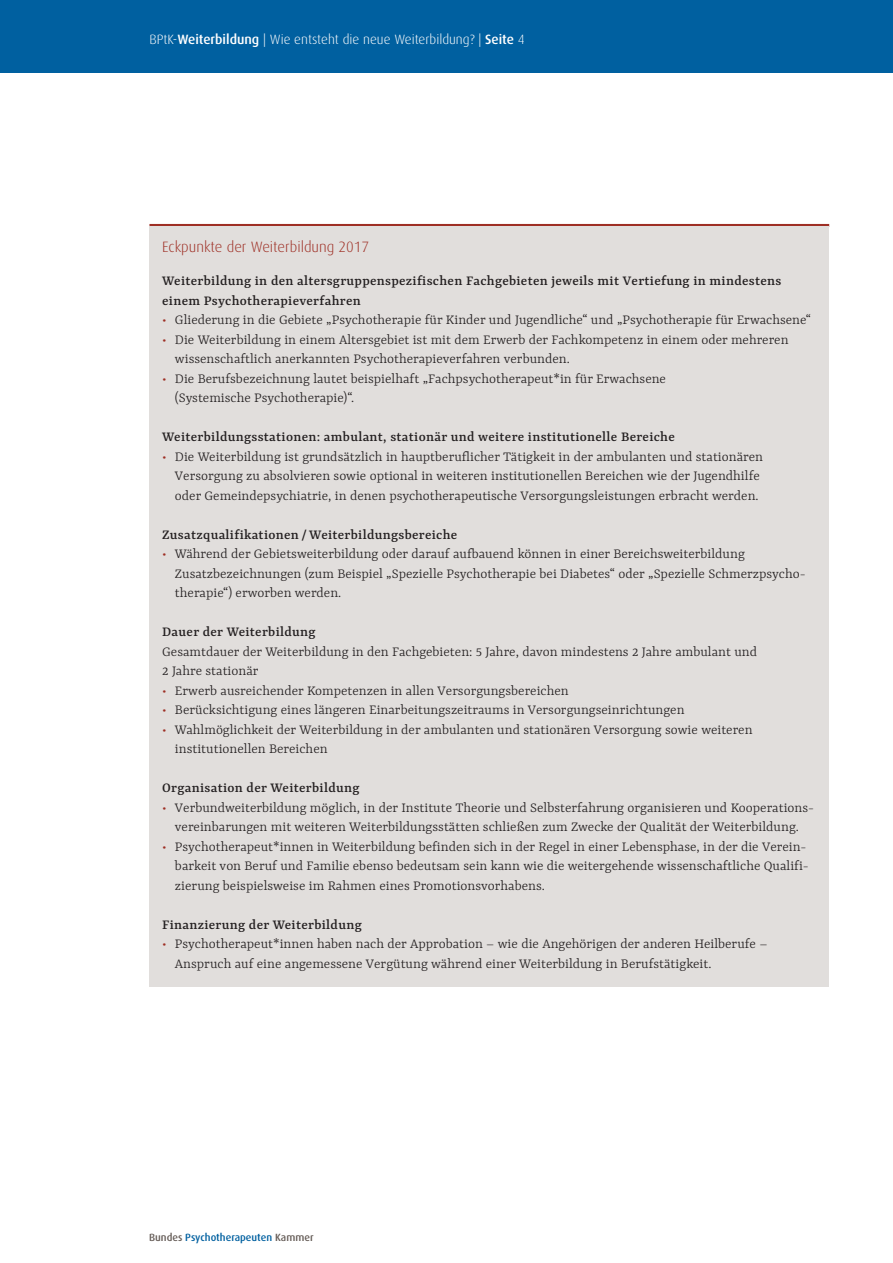
<style>
.page{position:relative;width:893px;height:1263px;background:#fff}
.page>*{position:absolute;margin:0;border:0;box-sizing:border-box;transform-origin:0 0}
.fliesstext-auf-fläch{font:300 15px/19.5px "Yrsa";color:#231f20}
.fliesstext-auf-fläch-2{font:500 15px/19.5px "Yrsa";letter-spacing:.02em;color:#231f20}
.fliesstext-h2-_auf-f{font:300 15px "Dax";color:#9e2e24}
.t1{font:300 13.5px "Dax";color:#fff}
.t2{font:500 10.5px "Dax";color:#0060a0}
.s1{font-weight:500}
.s2{color:#9e2e24}
.s3{color:#655c57}
</style>
<div class="page">
<div style="left:0;top:0;width:893px;height:72px;background:#0060a0"></div>
<hr style="left:149px;top:224px;width:680px;height:3px;background:#9e2e24">
<div style="left:149px;top:226px;width:680px;height:40px;background:#e1dedc"></div>
<div style="left:149px;top:265px;width:680px;height:59px;background:#e1dedc"></div>
<div style="left:149px;top:324px;width:680px;height:59px;background:#e1dedc"></div>
<div style="left:149px;top:363px;width:680px;height:78px;background:#e1dedc"></div>
<div style="left:149px;top:441px;width:680px;height:78px;background:#e1dedc"></div>
<div style="left:149px;top:519px;width:680px;height:39px;background:#e1dedc"></div>
<div style="left:149px;top:538px;width:680px;height:79px;background:#e1dedc"></div>
<div style="left:149px;top:616px;width:680px;height:40px;background:#e1dedc"></div>
<div style="left:149px;top:636px;width:680px;height:59px;background:#e1dedc"></div>
<div style="left:149px;top:694px;width:680px;height:40px;background:#e1dedc"></div>
<div style="left:149px;top:714px;width:680px;height:59px;background:#e1dedc"></div>
<div style="left:149px;top:772px;width:680px;height:40px;background:#e1dedc"></div>
<div style="left:149px;top:792px;width:680px;height:59px;background:#e1dedc"></div>
<div style="left:149px;top:831px;width:680px;height:78px;background:#e1dedc"></div>
<div style="left:149px;top:909px;width:680px;height:39px;background:#e1dedc"></div>
<div style="left:149px;top:928px;width:680px;height:59px;background:#e1dedc"></div>
<p class="t1" style="left:149px;top:32px;width:377px">BPtK-<span class="s1">Weiterbildung</span> | Wie entsteht die neue Weiterbildung? | <span class="s1">Seite</span> 4</p>
<p class="fliesstext-h2-_auf-f" style="left:162px;top:239px;width:208px">Eckpunkte der Weiterbildung 2017</p>
<p class="fliesstext-auf-fläch-2" style="left:162px;top:271px;width:621px">Weiterbildung in den altersgruppenspezifischen Fachgebieten jeweils mit Vertiefung in mindestens einem Psychotherapieverfahren</p>
<p class="fliesstext-auf-fläch" style="left:162px;top:310px;width:650px"><span class="s2">•</span> Gliederung in die Gebiete „Psychotherapie für Kinder und Jugendliche“ und „Psychotherapie für Erwachsene“</p>
<p class="fliesstext-auf-fläch" style="left:175px;top:329px;width:615px;text-indent:-13px"><span class="s2">•</span> Die Weiterbildung in einem Altersgebiet ist mit dem Erwerb der Fachkompetenz in einem oder mehreren wissenschaftlich anerkannten Psychotherapieverfahren verbunden.</p>
<p class="fliesstext-auf-fläch" style="left:175px;top:368px;width:493px;text-indent:-13px"><span class="s2">•</span> Die Berufsbezeichnung lautet beispielhaft „Fachpsychotherapeut*in für Erwachsene (Systemische Psychotherapie)“.</p>
<p class="fliesstext-auf-fläch-2" style="left:162px;top:427px;width:514px">Weiterbildungsstationen: ambulant, stationär und weitere institutionelle Bereiche</p>
<p class="fliesstext-auf-fläch" style="left:175px;top:446px;width:590px;text-indent:-13px"><span class="s2">•</span> Die Weiterbildung ist grundsätzlich in hauptberuflicher Tätigkeit in der ambulanten und stationären<br>Versorgung zu absolvieren sowie optional in weiteren institutionellen Bereichen wie der Jugendhilfe oder Gemeindepsychiatrie, in denen psychotherapeutische Versorgungsleistungen erbracht werden.</p>
<p class="fliesstext-auf-fläch-2" style="left:162px;top:524px;width:297px">Zusatzqualifikationen / Weiterbildungsbereiche</p>
<p class="fliesstext-auf-fläch" style="left:175px;top:544px;width:632px;text-indent:-13px"><span class="s2">•</span> Während der Gebietsweiterbildung oder darauf aufbauend können in einer Bereichsweiterbildung<br>Zusatzbezeichnungen (zum Beispiel „Spezielle Psychotherapie bei Diabetes“ oder „Spezielle Schmerzpsycho&shy;therapie“) erworben werden.</p>
<p class="fliesstext-auf-fläch-2" style="left:162px;top:622px;width:155px">Dauer der Weiterbildung</p>
<p class="fliesstext-auf-fläch" style="left:162px;top:641px;width:596px">Gesamtdauer der Weiterbildung in den Fachgebieten: 5 Jahre, davon mindestens 2 Jahre ambulant und<br>2 Jahre stationär</p>
<p class="fliesstext-auf-fläch" style="left:162px;top:680px;width:408px"><span class="s2">•</span> Erwerb ausreichender Kompetenzen in allen Versorgungsbereichen</p>
<p class="fliesstext-auf-fläch" style="left:162px;top:700px;width:524px"><span class="s2">•</span> Berücksichtigung eines längeren Einarbeitungszeitraums in Versorgungseinrichtungen</p>
<p class="fliesstext-auf-fläch" style="left:175px;top:719px;width:579px;text-indent:-13px"><span class="s2">•</span> Wahlmöglichkeit der Weiterbildung in der ambulanten und stationären Versorgung sowie weiteren institutionellen Bereichen</p>
<p class="fliesstext-auf-fläch-2" style="left:162px;top:778px;width:199px">Organisation der Weiterbildung</p>
<p class="fliesstext-auf-fläch" style="left:162px;top:797px;width:653px;text-align:center"><span class="s2">•</span> Verbundweiterbildung möglich, in der Institute Theorie und Selbsterfahrung organisieren und Kooperations&shy;vereinbarungen mit weiteren Weiterbildungsstätten schließen zum Zwecke der Qualität der Weiterbildung.</p>
<p class="fliesstext-auf-fläch" style="left:175px;top:836px;width:635px;text-indent:-13px"><span class="s2">•</span> Psychotherapeut*innen in Weiterbildung befinden sich in der Regel in einer Lebensphase, in der die Verein&shy;barkeit von Beruf und Familie ebenso bedeutsam sein kann wie die weitergehende wissenschaftliche Qualifi&shy;zierung beispielsweise im Rahmen eines Promotionsvorhabens.</p>
<p class="fliesstext-auf-fläch-2" style="left:162px;top:914px;width:201px">Finanzierung der Weiterbildung</p>
<p class="fliesstext-auf-fläch" style="left:175px;top:934px;width:594px;text-indent:-13px"><span class="s2">•</span> Psychotherapeut*innen haben nach der Approbation – wie die Angehörigen der anderen Heilberufe –<br>Anspruch auf eine angemessene Vergütung während einer Weiterbildung in Berufstätigkeit.</p>
<p class="t2" style="left:149px;top:1231px;width:166px"><span class="s3">Bundes</span> Psychotherapeuten <span class="s3">Kammer</span></p>
</div>
